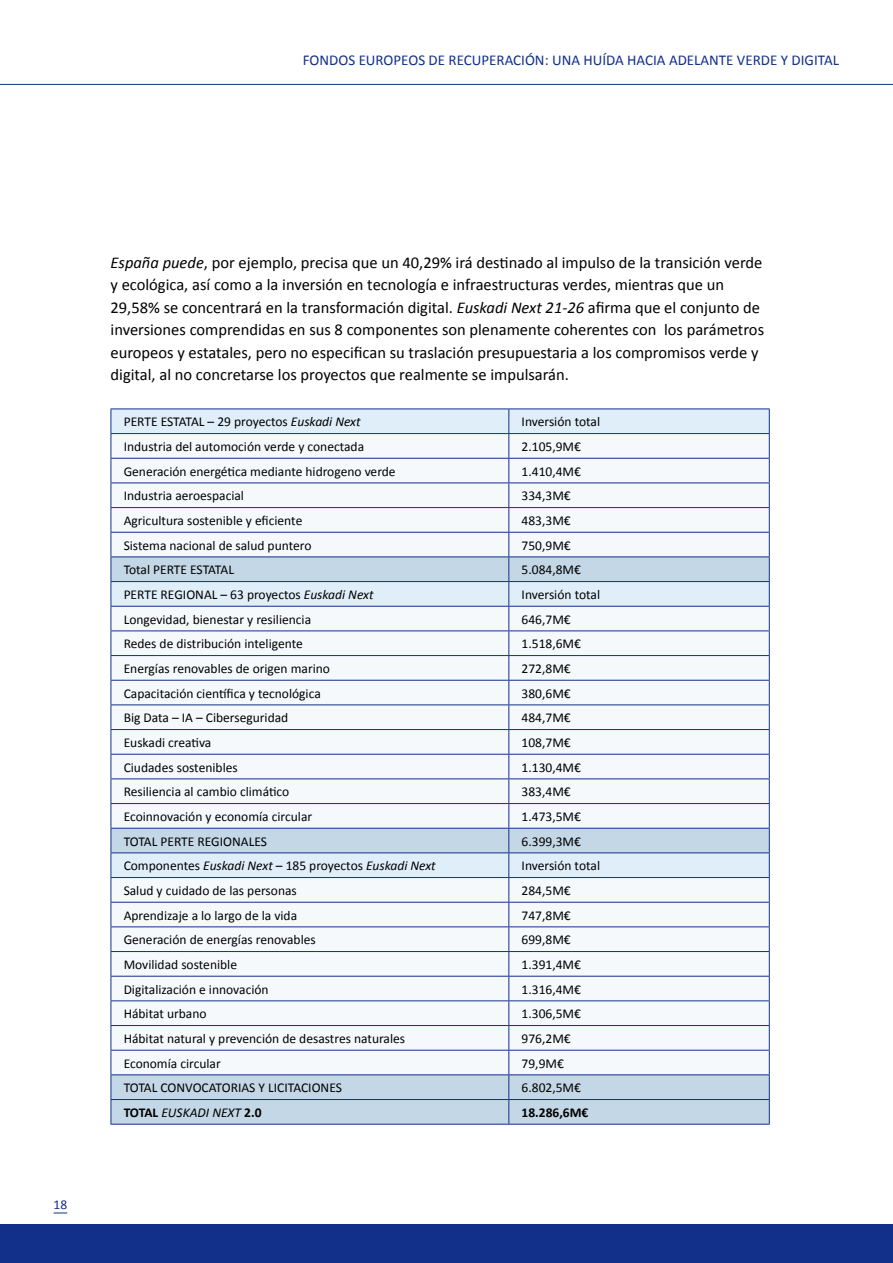
<style>
.page{position:relative;width:893px;height:1263px;background:#fff}
.page>*{position:absolute;margin:0;border:0;box-sizing:border-box;transform-origin:0 0}
.t1{font:16.5px/22.5px "Calibri";color:#000}
.t2{font:15px "Calibri";color:#122f8a}
.t3{font:13.5px "Calibri";color:#000}
.t4{font:italic 13.5px "Calibri";color:#000}
.t5{font:700 13.5px "Calibri";color:#000}
.t6{font:13.5px "Calibri";color:#122f8a}
.s1{font-style:italic}
.s2{font-weight:700;font-style:normal}
</style>
<div class="page">
<svg style="left:54px;top:1212px;width:13px;height:1px"></svg>
<hr style="left:0;top:84px;width:893px;height:1px;background:#122f8a">
<div style="left:0;top:1225px;width:893px;height:38px;background:#122f8a"></div>
<hr style="left:111px;top:408px;width:398px;height:1px;background:#122f8a">
<hr style="left:509px;top:408px;width:261px;height:1px;background:#122f8a">
<hr style="left:111px;top:1124px;width:398px;height:1px;background:#122f8a">
<svg style="left:111px;top:409px;width:659px;height:715px"></svg>
<hr style="left:509px;top:1099px;width:261px;height:1px;background:#122f8a">
<hr style="left:509px;top:1124px;width:261px;height:1px;background:#122f8a">
<p class="t2" style="left:303px;top:51px;width:538px">FONDOS EUROPEOS DE RECUPERACIÓN: UNA HUÍDA HACIA ADELANTE VERDE Y DIGITAL</p>
<p class="t6" style="left:54px;top:1195px;width:15px">18</p>
<p class="t1" style="left:111px;top:251px;width:655px"><span class="s1">España puede</span>, por ejemplo, precisa que un 40,29% irá destinado al impulso de la transición verde y ecológica, así como a la inversión en tecnología e infraestructuras verdes, mientras que un 29,58% se concentrará en la transformación digital. <span class="s1">Euskadi Next 21-26</span> afirma que el conjunto de inversiones comprendidas en sus 8 componentes son plenamente coherentes con los parámetros europeos y estatales, pero no especifican su traslación presupuestaria a los compromisos verde y digital, al no concretarse los proyectos que realmente se impulsarán.</p>
<p class="t3" style="left:124px;top:413px;width:238px">PERTE ESTATAL – 29 proyectos <span class="s1">Euskadi Next</span></p>
<p class="t3" style="left:522px;top:413px;width:80px">Inversión total</p>
<p class="t3" style="left:124px;top:438px;width:242px">Industria del automoción verde y conectada</p>
<p class="t3" style="left:522px;top:438px;width:61px">2.105,9M€</p>
<p class="t3" style="left:124px;top:463px;width:273px">Generación energética mediante hidrogeno verde</p>
<p class="t3" style="left:522px;top:463px;width:61px">1.410,4M€</p>
<p class="t3" style="left:124px;top:487px;width:122px">Industria aeroespacial</p>
<p class="t3" style="left:522px;top:487px;width:51px">334,3M€</p>
<p class="t3" style="left:124px;top:512px;width:180px">Agricultura sostenible y eficiente</p>
<p class="t3" style="left:522px;top:512px;width:51px">483,3M€</p>
<p class="t3" style="left:124px;top:537px;width:189px">Sistema nacional de salud puntero</p>
<p class="t3" style="left:522px;top:537px;width:51px">750,9M€</p>
<p class="t3" style="left:124px;top:561px;width:112px">Total PERTE ESTATAL</p>
<p class="t3" style="left:522px;top:561px;width:61px">5.084,8M€</p>
<p class="t3" style="left:124px;top:586px;width:251px">PERTE REGIONAL – 63 proyectos <span class="s1">Euskadi Next</span></p>
<p class="t3" style="left:522px;top:586px;width:80px">Inversión total</p>
<p class="t3" style="left:124px;top:611px;width:189px">Longevidad, bienestar y resiliencia</p>
<p class="t3" style="left:522px;top:611px;width:51px">646,7M€</p>
<p class="t3" style="left:124px;top:635px;width:181px">Redes de distribución inteligente</p>
<p class="t3" style="left:522px;top:635px;width:61px">1.518,6M€</p>
<p class="t3" style="left:124px;top:660px;width:208px">Energías renovables de origen marino</p>
<p class="t3" style="left:522px;top:660px;width:51px">272,8M€</p>
<p class="t3" style="left:124px;top:685px;width:199px">Capacitación científica y tecnológica</p>
<p class="t3" style="left:522px;top:685px;width:51px">380,6M€</p>
<p class="t3" style="left:124px;top:709px;width:166px">Big Data – IA – Ciberseguridad</p>
<p class="t3" style="left:522px;top:709px;width:51px">484,7M€</p>
<p class="t3" style="left:124px;top:734px;width:89px">Euskadi creativa</p>
<p class="t3" style="left:522px;top:734px;width:51px">108,7M€</p>
<p class="t3" style="left:124px;top:759px;width:116px">Ciudades sostenibles</p>
<p class="t3" style="left:522px;top:759px;width:61px">1.130,4M€</p>
<p class="t3" style="left:124px;top:783px;width:167px">Resiliencia al cambio climático</p>
<p class="t3" style="left:522px;top:783px;width:51px">383,4M€</p>
<p class="t3" style="left:124px;top:808px;width:190px">Ecoinnovación y economía circular</p>
<p class="t3" style="left:522px;top:808px;width:61px">1.473,5M€</p>
<p class="t3" style="left:124px;top:833px;width:145px">TOTAL PERTE REGIONALES</p>
<p class="t3" style="left:522px;top:833px;width:61px">6.399,3M€</p>
<p class="t3" style="left:124px;top:857px;width:314px">Componentes <span class="s1">Euskadi Next</span> – 185 proyectos <span class="s1">Euskadi Next</span></p>
<p class="t3" style="left:522px;top:857px;width:80px">Inversión total</p>
<p class="t3" style="left:124px;top:882px;width:175px">Salud y cuidado de las personas</p>
<p class="t3" style="left:522px;top:882px;width:51px">284,5M€</p>
<p class="t3" style="left:124px;top:907px;width:175px">Aprendizaje a lo largo de la vida</p>
<p class="t3" style="left:522px;top:907px;width:51px">747,8M€</p>
<p class="t3" style="left:124px;top:931px;width:194px">Generación de energías renovables</p>
<p class="t3" style="left:522px;top:931px;width:51px">699,8M€</p>
<p class="t3" style="left:124px;top:956px;width:115px">Movilidad sostenible</p>
<p class="t3" style="left:522px;top:956px;width:61px">1.391,4M€</p>
<p class="t3" style="left:124px;top:981px;width:147px">Digitalización e innovación</p>
<p class="t3" style="left:522px;top:981px;width:61px">1.316,4M€</p>
<p class="t3" style="left:124px;top:1005px;width:84px">Hábitat urbano</p>
<p class="t3" style="left:522px;top:1005px;width:61px">1.306,5M€</p>
<p class="t3" style="left:124px;top:1030px;width:283px">Hábitat natural y prevención de desastres naturales</p>
<p class="t3" style="left:522px;top:1030px;width:51px">976,2M€</p>
<p class="t3" style="left:124px;top:1055px;width:99px">Economía circular</p>
<p class="t3" style="left:522px;top:1055px;width:44px">79,9M€</p>
<p class="t3" style="left:124px;top:1079px;width:220px">TOTAL CONVOCATORIAS Y LICITACIONES</p>
<p class="t3" style="left:522px;top:1079px;width:61px">6.802,5M€</p>
<p class="t4" style="left:124px;top:1103px;width:139px"><span class="s2">TOTAL</span> EUSKADI NEXT <span class="s2">2.0</span></p>
<p class="t5" style="left:522px;top:1104px;width:68px">18.286,6M€</p>
</div>
